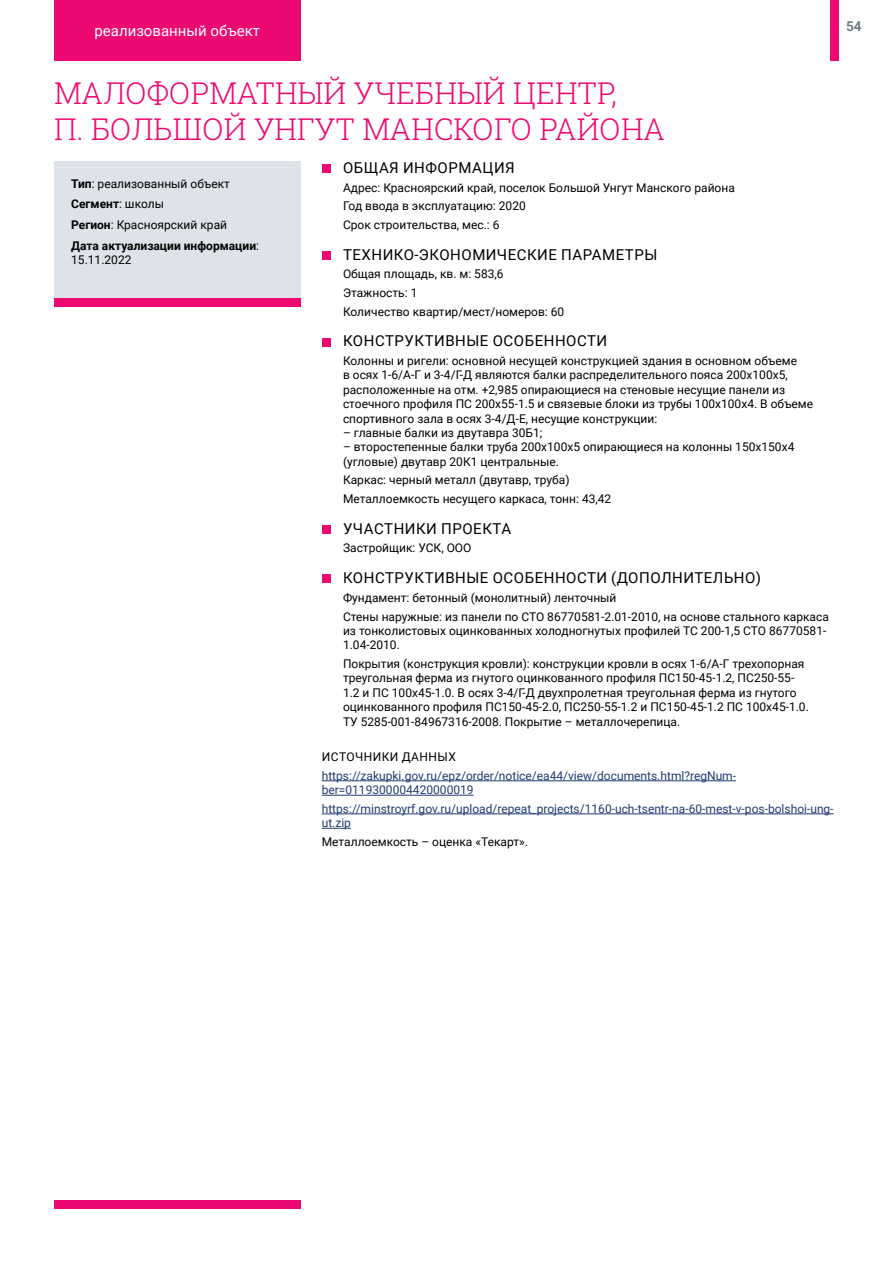
<style>
.page{position:relative;width:893px;height:1263px;background:#fff}
.page>*{position:absolute;margin:0;border:0;box-sizing:border-box;transform-origin:0 0}
.t1{font:300 30px/36px "Roboto Slab";color:#ed0972}
.t2{font:15px "Roboto";letter-spacing:.035em;color:#000}
.t3{font:15px "Roboto";color:#fff}
.t4{font:700 13.5px "Roboto";color:#6b7b84}
.t5{font:12px/14.4px "Roboto";color:#000}
.t6{font:12px/14.4px "Roboto";color:#1e3c71}
.t7{font:12px "Roboto";letter-spacing:.035em;color:#000}
.s1{font-weight:700}
</style>
<div class="page">
<div style="left:54px;top:1200px;width:246px;height:9px;background:#ed0972"></div>
<div style="left:54px;top:0;width:246px;height:61px;background:#ed0972"></div>
<div style="left:830px;top:0;width:9px;height:61px;background:#ed0972"></div>
<div style="left:54px;top:170px;width:246px;height:136px;background:#ed0972"></div>
<hr style="left:322px;top:780px;width:414px;height:1px;background:#1e3c71">
<hr style="left:322px;top:795px;width:151px;height:1px;background:#1e3c71">
<hr style="left:322px;top:813px;width:512px;height:1px;background:#1e3c71">
<svg style="left:322px;top:828px;width:29px;height:1px"></svg>
<div style="left:322px;top:164px;width:8px;height:9px;background:#ed0972"></div>
<div style="left:322px;top:251px;width:8px;height:9px;background:#ed0972"></div>
<div style="left:322px;top:338px;width:8px;height:8px;background:#ed0972"></div>
<div style="left:322px;top:525px;width:8px;height:9px;background:#ed0972"></div>
<div style="left:322px;top:575px;width:8px;height:8px;background:#ed0972"></div>
<div style="left:54px;top:162px;width:246px;height:136px;background:#dde3e8"></div>
<p class="t3" style="left:94px;top:20px;width:167px">реализованный объект</p>
<p class="t4" style="left:846px;top:17px;width:17px">54</p>
<h1 class="t1" style="left:54px;top:74px;width:612px">МАЛОФОРМАТНЫЙ УЧЕБНЫЙ ЦЕНТР,<br>П. БОЛЬШОЙ УНГУТ МАНСКОГО РАЙОНА</h1>
<p class="t5" style="left:71px;top:172px;width:189px;line-height:20.9px"><span class="s1">Тип</span>: реализованный объект<br><span class="s1">Сегмент</span>: школы<br><span class="s1">Регион</span>: Красноярский край<br><span class="s1">Дата актуализации информации</span>:</p>
<p class="t5" style="left:71px;top:252px;width:62px">15.11.2022</p>
<p class="t2" style="left:343px;top:157px;width:173px">ОБЩАЯ ИНФОРМАЦИЯ</p>
<p class="t5" style="left:343px;top:177px;width:393px;line-height:18.6px">Адрес: Красноярский край, поселок Большой Унгут Манского района<br>Год ввода в эксплуатацию: 2020<br>Срок строительства, мес.: 6</p>
<p class="t2" style="left:343px;top:244px;width:316px">ТЕХНИКО-ЭКОНОМИЧЕСКИЕ ПАРАМЕТРЫ</p>
<p class="t5" style="left:343px;top:264px;width:223px;line-height:18.6px">Общая площадь, кв. м: 583,6<br>Этажность: 1<br>Количество квартир/мест/номеров: 60</p>
<p class="t2" style="left:343px;top:330px;width:266px">КОНСТРУКТИВНЫЕ ОСОБЕННОСТИ</p>
<p class="t5" style="left:343px;top:353px;width:472px">Колонны и ригели: основной несущей конструкцией здания в основном объеме<br>в осях 1-6/А-Г и 3-4/Г-Д являются балки распределительного пояса 200х100х5, расположенные на отм. +2,985 опирающиеся на стеновые несущие панели из стоечного профиля ПC 200х55-1.5 и связевые блоки из трубы 100х100х4. В объеме спортивного зала в осях 3-4/Д-Е, несущие конструкции:</p>
<p class="t5" style="left:343px;top:425px;width:201px">– главные балки из двутавра 30Б1;</p>
<p class="t5" style="left:343px;top:439px;width:453px">– второстепенные балки труба 200х100х5 опирающиеся на колонны 150х150х4 (угловые) двутавр 20К1 центральные.</p>
<p class="t5" style="left:343px;top:470px;width:270px;line-height:18.6px">Каркас: черный металл (двутавр, труба)<br>Металлоемкость несущего каркаса, тонн: 43,42</p>
<p class="t2" style="left:343px;top:518px;width:170px">УЧАСТНИКИ ПРОЕКТА</p>
<p class="t5" style="left:343px;top:541px;width:130px">Застройщик: УСК, ООО</p>
<p class="t2" style="left:343px;top:567px;width:419px">КОНСТРУКТИВНЫЕ ОСОБЕННОСТИ (ДОПОЛНИТЕЛЬНО)</p>
<p class="t5" style="left:343px;top:588px;width:487px;line-height:18.6px">Фундамент: бетонный (монолитный) ленточный<br>Стены наружные: из панели по СТО 86770581-2.01-2010, на основе стального каркаса</p>
<p class="t5" style="left:343px;top:623px;width:485px">из тонколистовых оцинкованных холодногнутых профилей ТС 200-1,5 СТО 86770581-<br>1.04-2010.</p>
<p class="t5" style="left:343px;top:656px;width:467px">Покрытия (конструкция кровли): конструкции кровли в осях 1-6/А-Г трехопорная треугольная ферма из гнутого оцинкованного профиля ПC150-45-1.2, ПС250-55- 1.2 и ПC 100х45-1.0. В осях 3-4/Г-Д двухпролетная треугольная ферма из гнутого оцинкованного профиля ПC150-45-2.0, ПС250-55-1.2 и ПС150-45-1.2 ПC 100х45-1.0.<br>ТУ 5285-001-84967316-2008. Покрытие – металлочерепица.</p>
<p class="t7" style="left:322px;top:749px;width:135px">ИСТОЧНИКИ ДАННЫХ</p>
<p class="t6" style="left:322px;top:768px;width:416px">https://zakupki.gov.ru/epz/order/notice/ea44/view/documents.html?regNum&shy;ber=0119300004420000019</p>
<p class="t6" style="left:322px;top:801px;width:513px">https://minstroyrf.gov.ru/upload/repeat_projects/1160-uch-tsentr-na-60-mest-v-pos-bolshoi-ung&shy;ut.zip</p>
<p class="t5" style="left:322px;top:834px;width:208px">Металлоемкость – оценка «Текарт».</p>
</div>
